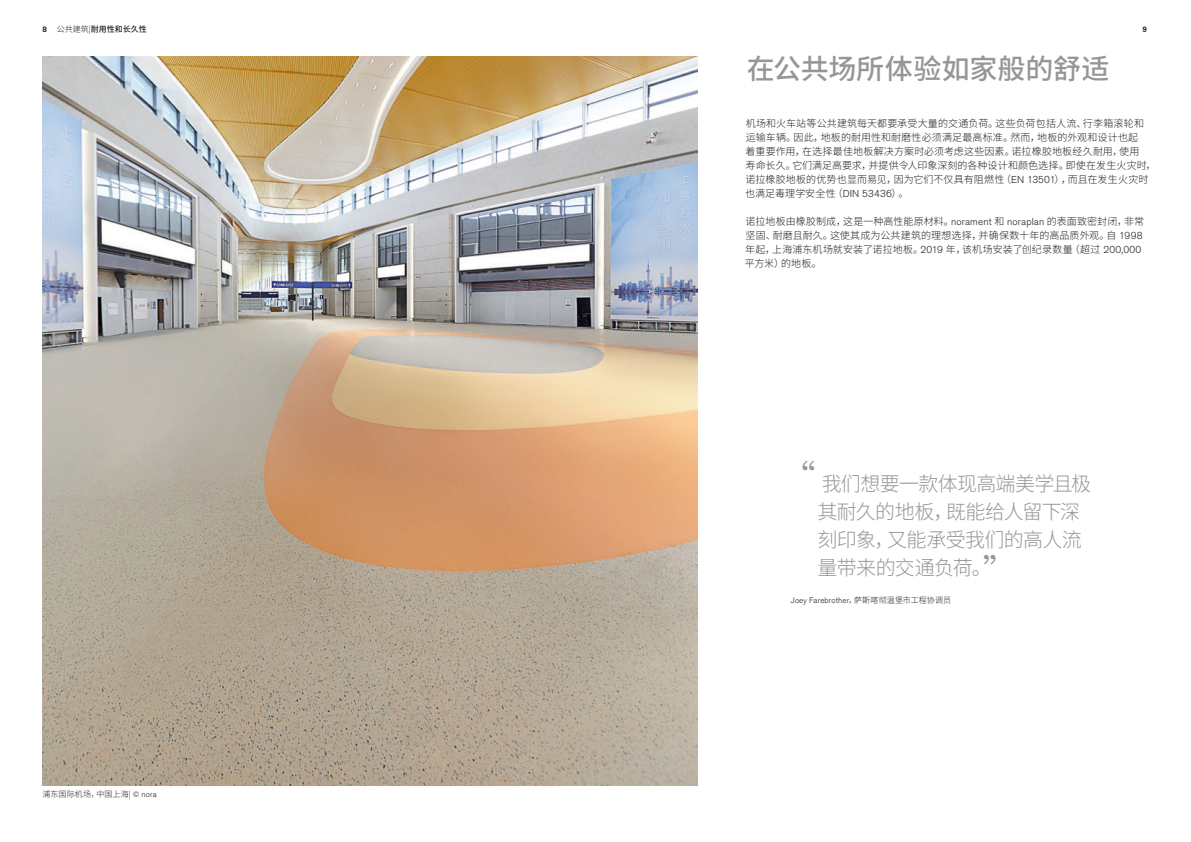
<style>
.page{position:relative;width:1191px;height:842px;background:#fff}
.page>*{position:absolute;margin:0;border:0;box-sizing:border-box;transform-origin:0 0}
.t1{font:300 36px "Source Han Sans CN";color:#969598}
.t2{font:500 28px "Source Han Sans CN";letter-spacing:-.005em;color:#969598}
.t3{font:300 20px/28px "Source Han Sans CN";letter-spacing:-.035em;color:#969598}
.t4{font:300 10px/14px "Source Han Sans CN";letter-spacing:.01em;color:#231f20}
.t5{font:300 8px "Akzidenz Grotesk Pro";letter-spacing:.015em;color:#231f20}
.t6{font:300 8px "Source Han Sans CN";letter-spacing:.015em;color:#231f20}
.t7{font:500 8px "Source Han Sans CN";color:#231f20}
.t8{font:500 8px "Akzidenz Grotesk Pro";color:#231f20}
.s1{font-family:"Akzidenz Grotesk Pro"}
.s2{font-weight:300}
.s3{font-size:36px}
.s4{font-family:"Source Han Sans CN"}
</style>
<div class="page">
<img style="left:43px;top:57px;width:654px;height:728px">
<p class="t7" style="left:43px;top:24px;width:106px"><span class="s1">8</span> <span class="s2">公共建筑|</span>耐用性和长久性</p>
<p class="t8" style="left:1142px;top:24px;width:6px">9</p>
<h2 class="t2" style="left:746px;top:53px;width:364px">在公共场所体验如家般的舒适</h2>
<p class="t4" style="left:745px;top:116px;width:412px">机场和火车站等公共建筑每天都要承受大量的交通负荷。这些负荷包括人流、行李箱滚轮和运输车辆。因此，地板的耐用性和耐磨性必须满足最高标准。然而，地板的外观和设计也起<br>着重要作用，在选择最佳地板解决方案时必须考虑这些因素。诺拉橡胶地板经久耐用，使用<br>寿命长久。它们满足高要求，并提供令人印象深刻的各种设计和颜色选择。即使在发生火灾时，诺拉橡胶地板的优势也显而易见，因为它们不仅具有阻燃性（<span class="s1">EN 13501</span>），而且在发生火灾时也满足毒理学安全性（<span class="s1">DIN 53436</span>）。</p>
<p class="t4" style="left:745px;top:214px;width:401px">诺拉地板由橡胶制成，这是一种高性能原材料。<span class="s1">norament</span> 和 <span class="s1">noraplan</span> 的表面致密封闭，非常坚固、耐磨且耐久。这使其成为公共建筑的理想选择，并确保数十年的高品质外观。自 <span class="s1">1998</span>年起，上海浦东机场就安装了诺拉地板。<span class="s1">2019</span> 年，该机场安装了创纪录数量（超过 <span class="s1">200,000</span>平方米）的地板。</p>
<h3 class="t3" style="left:817px;top:470px;width:275px;text-indent:-38px"><span class="s3">“</span> 我们想要一款体现高端美学且极其耐久的地板，既能给人留下深刻印象，又能承受我们的高人流</h3>
<h3 class="t3" style="left:817px;top:554px;width:176px">量带来的交通负荷。</h3>
<h1 class="t1" style="left:982px;top:551px;width:37px">”</h1>
<p class="t6" style="left:43px;top:790px;width:116px">浦东国际机场，中国上海| <span class="s1">© nora</span></p>
<p class="t5" style="left:791px;top:595px;width:162px">Joey Farebrother<span class="s4">，萨斯喀彻温堡市工程协调员</span></p>
</div>
